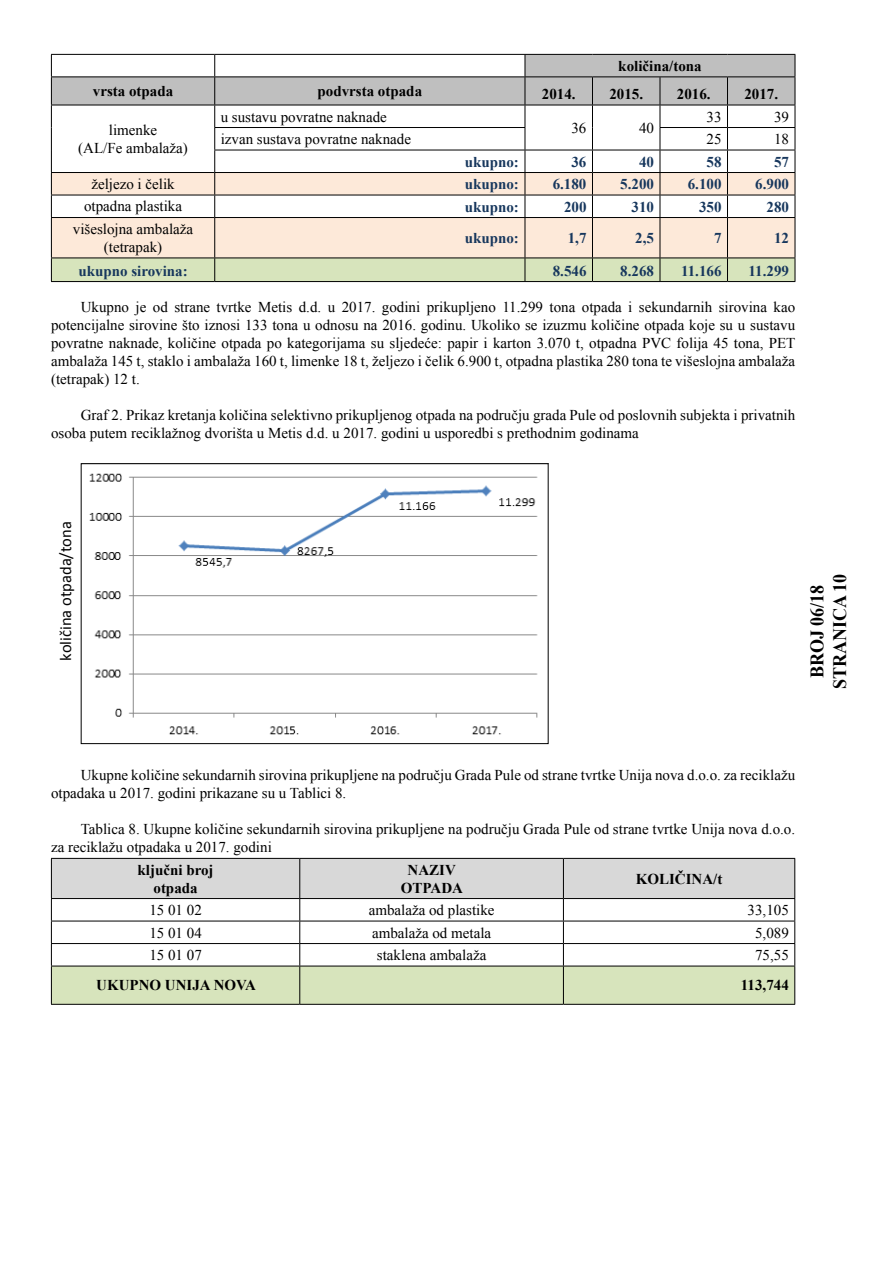
<style>
.page{position:relative;width:893px;height:1263px;background:#fff}
.page>*{position:absolute;margin:0;border:0;box-sizing:border-box;transform-origin:0 0}
.t1{font:700 19.05px/22.8px "Times New Roman";color:#000;text-align:center;scale:.94 1}
.t2{font:16.5px "Calibri";color:#000}
.t3{font:15px/18px "Times New Roman";color:#000}
.t4{font:700 15px/18px "Times New Roman";color:#000;text-align:center}
.t5{font:700 15px "Times New Roman";color:#17375d}
</style>
<div class="page">
<div style="left:52px;top:218px;width:743px;height:40px;background:#fde9d9"></div>
<svg style="left:51px;top:54px;width:745px;height:163px"></svg>
<hr style="left:51px;top:217px;width:164px;height:1px;background:#000">
<hr style="left:51px;top:218px;width:1px;height:40px;background:#000">
<hr style="left:215px;top:217px;width:310px;height:1px;background:#000">
<hr style="left:214px;top:218px;width:1px;height:40px;background:#000">
<hr style="left:525px;top:217px;width:67px;height:1px;background:#000">
<hr style="left:525px;top:218px;width:1px;height:40px;background:#000">
<hr style="left:592px;top:217px;width:68px;height:1px;background:#000">
<hr style="left:592px;top:218px;width:1px;height:40px;background:#000">
<hr style="left:660px;top:217px;width:67px;height:1px;background:#000">
<hr style="left:660px;top:218px;width:1px;height:40px;background:#000">
<hr style="left:727px;top:217px;width:68px;height:1px;background:#000">
<hr style="left:727px;top:218px;width:1px;height:40px;background:#000">
<hr style="left:795px;top:218px;width:1px;height:40px;background:#000">
<div style="left:51px;top:258px;width:745px;height:24px;background:#d7e4bc"></div>
<hr style="left:51px;top:281px;width:164px;height:1px;background:#000">
<hr style="left:215px;top:281px;width:310px;height:1px;background:#000">
<hr style="left:525px;top:281px;width:67px;height:1px;background:#000">
<hr style="left:592px;top:281px;width:68px;height:1px;background:#000">
<hr style="left:660px;top:281px;width:67px;height:1px;background:#000">
<hr style="left:727px;top:281px;width:68px;height:1px;background:#000">
<img style="left:89px;top:473px;width:449px;height:262px">
<div style="left:81px;top:463px;width:468px;height:281px;border:1px solid #000"></div>
<hr style="left:51px;top:1004px;width:249px;height:1px;background:#000">
<hr style="left:300px;top:1004px;width:263px;height:1px;background:#000">
<hr style="left:563px;top:1004px;width:232px;height:1px;background:#000">
<svg style="left:51px;top:858px;width:744px;height:146px"></svg>
<hr style="left:299px;top:966px;width:1px;height:38px;background:#000">
<hr style="left:563px;top:966px;width:1px;height:38px;background:#000">
<hr style="left:794px;top:966px;width:1px;height:38px;background:#000">
<p class="t4" style="left:618px;top:56px;width:85px">količina/tona</p>
<p class="t4" style="left:93px;top:82px;width:82px">vrsta otpada</p>
<p class="t4" style="left:318px;top:82px;width:106px">podvrsta otpada</p>
<p class="t4" style="left:542px;top:85px;width:35px">2014.</p>
<p class="t4" style="left:609px;top:85px;width:35px">2015.</p>
<p class="t4" style="left:677px;top:85px;width:35px">2016.</p>
<p class="t4" style="left:744px;top:85px;width:35px">2017.</p>
<p class="t3" style="left:78px;top:121px;width:111px;text-align:center">limenke<br>(AL/Fe ambalaža)</p>
<p class="t3" style="left:221px;top:107px;width:168px">u sustavu povratne naknade</p>
<p class="t3" style="left:706px;top:107px;width:16px">33</p>
<p class="t3" style="left:774px;top:107px;width:16px">39</p>
<p class="t3" style="left:571px;top:118px;width:16px">36</p>
<p class="t3" style="left:639px;top:118px;width:16px">40</p>
<p class="t3" style="left:221px;top:130px;width:192px">izvan sustava povratne naknade</p>
<p class="t3" style="left:706px;top:130px;width:16px">25</p>
<p class="t3" style="left:774px;top:130px;width:16px">18</p>
<p class="t5" style="left:465px;top:151px;width:56px">ukupno:</p>
<p class="t5" style="left:571px;top:151px;width:16px">36</p>
<p class="t5" style="left:639px;top:151px;width:16px">40</p>
<p class="t5" style="left:706px;top:151px;width:16px">58</p>
<p class="t5" style="left:774px;top:151px;width:16px">57</p>
<p class="t3" style="left:91px;top:175px;width:85px">željezo i čelik</p>
<p class="t5" style="left:465px;top:174px;width:56px">ukupno:</p>
<p class="t5" style="left:553px;top:174px;width:35px">6.180</p>
<p class="t5" style="left:620px;top:174px;width:35px">5.200</p>
<p class="t5" style="left:688px;top:174px;width:35px">6.100</p>
<p class="t5" style="left:755px;top:174px;width:35px">6.900</p>
<p class="t3" style="left:84px;top:197px;width:99px">otpadna plastika</p>
<p class="t5" style="left:465px;top:196px;width:56px">ukupno:</p>
<p class="t5" style="left:564px;top:196px;width:24px">200</p>
<p class="t5" style="left:631px;top:196px;width:24px">310</p>
<p class="t5" style="left:699px;top:196px;width:24px">350</p>
<p class="t5" style="left:766px;top:196px;width:24px">280</p>
<p class="t3" style="left:73px;top:220px;width:122px;text-align:center">višeslojna ambalaža (tetrapak)</p>
<p class="t5" style="left:465px;top:227px;width:56px">ukupno:</p>
<p class="t5" style="left:568px;top:227px;width:20px">1,7</p>
<p class="t5" style="left:635px;top:227px;width:20px">2,5</p>
<p class="t5" style="left:714px;top:227px;width:9px">7</p>
<p class="t5" style="left:774px;top:227px;width:16px">12</p>
<p class="t5" style="left:78px;top:260px;width:111px">ukupno sirovina:</p>
<p class="t5" style="left:553px;top:260px;width:35px">8.546</p>
<p class="t5" style="left:620px;top:260px;width:35px">8.268</p>
<p class="t5" style="left:681px;top:260px;width:42px">11.166</p>
<p class="t5" style="left:749px;top:260px;width:42px">11.299</p>
<p class="t3" style="left:51px;top:298px;width:746px;text-align:justify;text-indent:30px">Ukupno je od strane tvrtke Metis d.d. u 2017. godini prikupljeno 11.299 tona otpada i sekundarnih sirovina kao potencijalne sirovine što iznosi 133 tona u odnosu na 2016. godinu. Ukoliko se izuzmu količine otpada koje su u sustavu povratne naknade, količine otpada po kategorijama su sljedeće: papir i karton 3.070 t, otpadna PVC folija 45 tona, PET ambalaža 145 t, staklo i ambalaža 160 t, limenke 18 t, željezo i čelik 6.900 t, otpadna plastika 280 tona te višeslojna ambalaža (tetrapak) 12 t.</p>
<p class="t3" style="left:51px;top:406px;width:746px;text-indent:30px">Graf 2. Prikaz kretanja količina selektivno prikupljenog otpada na području grada Pule od poslovnih subjekta i privatnih osoba putem reciklažnog dvorišta u Metis d.d. u 2017. godini u usporedbi s prethodnim godinama</p>
<p class="t2" style="left:56px;top:661px;width:141px;rotate:-90deg">količina otpada/tona</p>
<p class="t1" style="left:805px;top:689px;width:124px;rotate:-90deg">BROJ 06/18<br>STRANICA 10</p>
<p class="t3" style="left:51px;top:766px;width:746px;text-indent:30px">Ukupne količine sekundarnih sirovina prikupljene na području Grada Pule od strane tvrtke Unija nova d.o.o. za reciklažu otpadaka u 2017. godini prikazane su u Tablici 8.</p>
<p class="t3" style="left:51px;top:820px;width:746px;text-indent:30px">Tablica 8. Ukupne količine sekundarnih sirovina prikupljene na području Grada Pule od strane tvrtke Unija nova d.o.o. za reciklažu otpadaka u 2017. godini</p>
<p class="t4" style="left:138px;top:860px;width:77px">ključni broj otpada</p>
<p class="t4" style="left:401px;top:860px;width:64px">NAZIV<br>OTPADA</p>
<p class="t4" style="left:636px;top:869px;width:88px">KOLIČINA/t</p>
<p class="t3" style="left:149px;top:901px;width:54px">15 01 02</p>
<p class="t3" style="left:369px;top:901px;width:127px">ambalaža od plastike</p>
<p class="t3" style="left:748px;top:901px;width:43px">33,105</p>
<p class="t3" style="left:149px;top:923px;width:54px">15 01 04</p>
<p class="t3" style="left:372px;top:923px;width:121px">ambalaža od metala</p>
<p class="t3" style="left:755px;top:923px;width:35px">5,089</p>
<p class="t3" style="left:149px;top:946px;width:54px">15 01 07</p>
<p class="t3" style="left:377px;top:946px;width:111px">staklena ambalaža</p>
<p class="t3" style="left:755px;top:946px;width:35px">75,55</p>
<p class="t4" style="left:96px;top:976px;width:161px">UKUPNO UNIJA NOVA</p>
<p class="t4" style="left:741px;top:976px;width:49px">113,744</p>
</div>
